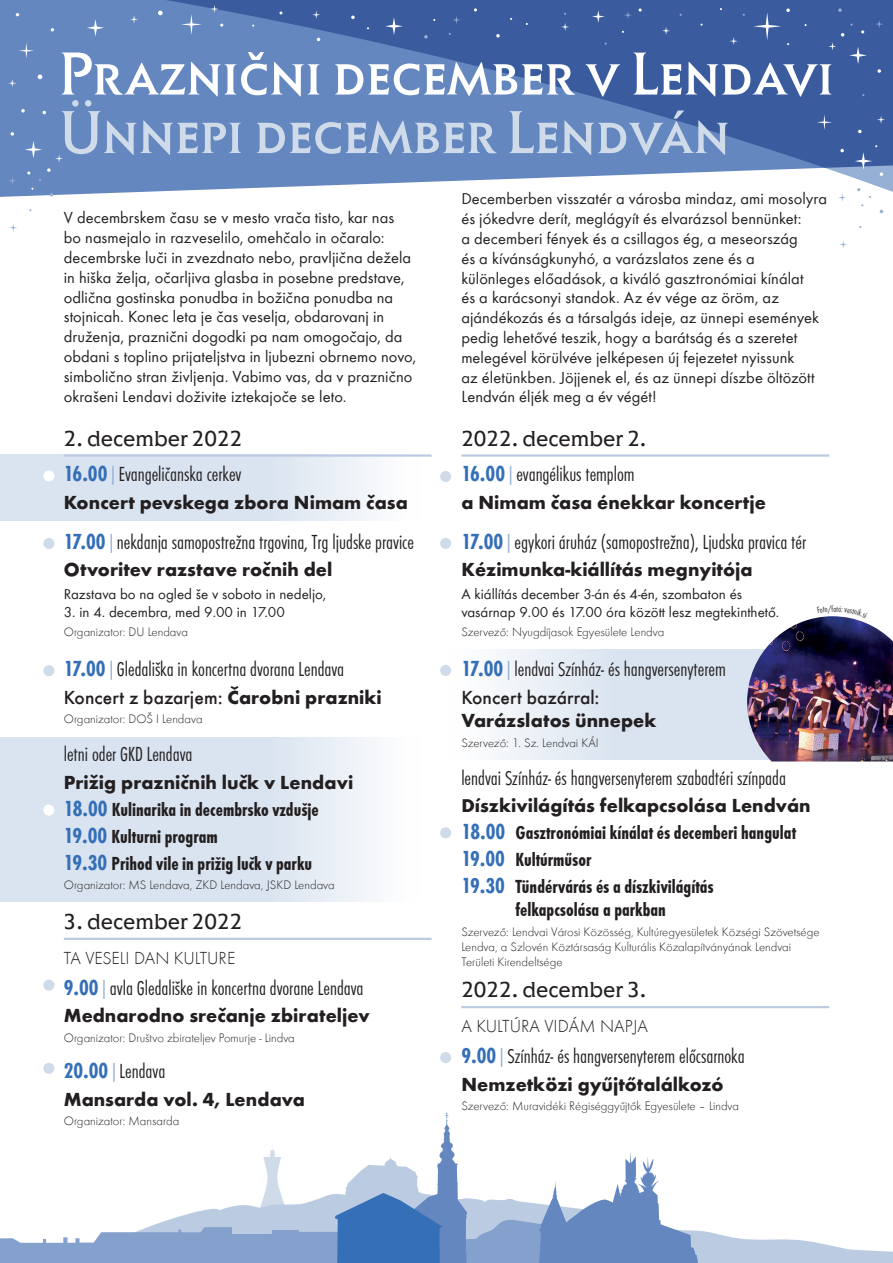
<style>
.page{position:relative;width:893px;height:1263px;background:#fff}
.page>*{position:absolute;margin:0;border:0;box-sizing:border-box;transform-origin:0 0}
.t1{font:63px "Elan SC Itc TEE";color:#fff}
.t2{font:63px "Elan SC Itc TEE";color:#d0dbea}
.t3{font:22.5px "Elan Itc TEE";color:#231f20}
.t4{font:21px "Function Cd CE Light";color:#231f20}
.t5{font:19.5px "Function CE Bold";color:#231f20}
.t6{font:19.5px/27px "Function Cd CE Bold";color:#231f20}
.t7{font:19.5px "Function CE Medium";color:#231f20}
.t8{font:18px "Function CE Light";color:#231f20}
.t9{font:16.5px/19.8px "Function CE Book";letter-spacing:.005em;color:#231f20}
.t10{font:15px/18px "Function CE Book";color:#231f20}
.t11{font:12.75px/15.3px "Function CE Light";color:#231f20}
.s1{font-family:"Function Cd CE Bold";font-size:22.5px;color:#346fb7}
.s2{font-size:22.5px;color:#96afd4}
.s3{font-family:"Function CE Bold"}
.s4{font-size:22.5px;color:#346fb7}
</style>
<div class="page">
<svg style="left:698px;top:1230px;width:195px;height:33px;fill:#bbcbe1"></svg>
<svg style="left:0;top:1112px;width:698px;height:151px"></svg>
<div style="left:0;top:0;width:87px;height:197px;background:#6487c0"></div>
<svg style="left:87px;top:0;width:806px;height:194px;fill:#6487c0"></svg>
<svg style="left:838px;top:8px;width:4px;height:4px"></svg>
<svg style="left:828px;top:24px;width:39px;height:40px"></svg>
<svg style="left:875px;top:20px;width:8px;height:8px"></svg>
<svg style="left:38px;top:75px;width:4px;height:4px"></svg>
<svg style="left:158px;top:11px;width:5px;height:4px"></svg>
<svg style="left:858px;top:130px;width:4px;height:3px"></svg>
<svg style="left:496px;top:34px;width:4px;height:4px"></svg>
<svg style="left:351px;top:16px;width:4px;height:3px"></svg>
<svg style="left:50px;top:193px;width:3px;height:4px"></svg>
<svg style="left:424px;top:35px;width:4px;height:4px"></svg>
<svg style="left:639px;top:8px;width:3px;height:4px"></svg>
<svg style="left:11px;top:132px;width:3px;height:4px"></svg>
<svg style="left:840px;top:149px;width:4px;height:3px"></svg>
<svg style="left:877px;top:69px;width:4px;height:4px"></svg>
<svg style="left:21px;top:109px;width:4px;height:4px"></svg>
<svg style="left:855px;top:145px;width:28px;height:31px"></svg>
<svg style="left:87px;top:19px;width:17px;height:18px"></svg>
<svg style="left:25px;top:141px;width:38px;height:40px"></svg>
<svg style="left:877px;top:116px;width:8px;height:8px"></svg>
<svg style="left:662px;top:27px;width:8px;height:8px"></svg>
<svg style="left:561px;top:23px;width:8px;height:8px"></svg>
<svg style="left:730px;top:37px;width:8px;height:8px"></svg>
<svg style="left:130px;top:15px;width:8px;height:8px"></svg>
<svg style="left:312px;top:11px;width:8px;height:8px"></svg>
<svg style="left:10px;top:224px;width:7px;height:7px"></svg>
<svg style="left:840px;top:241px;width:7px;height:7px"></svg>
<svg style="left:8px;top:177px;width:8px;height:8px"></svg>
<svg style="left:839px;top:194px;width:7px;height:7px"></svg>
<svg style="left:452px;top:16px;width:8px;height:8px"></svg>
<svg style="left:624px;top:11px;width:8px;height:8px"></svg>
<svg style="left:8px;top:79px;width:8px;height:8px"></svg>
<svg style="left:210px;top:5px;width:8px;height:8px"></svg>
<svg style="left:19px;top:43px;width:15px;height:16px"></svg>
<svg style="left:181px;top:14px;width:21px;height:21px"></svg>
<svg style="left:753px;top:8px;width:37px;height:37px"></svg>
<svg style="left:385px;top:17px;width:18px;height:18px"></svg>
<svg style="left:592px;top:10px;width:13px;height:13px"></svg>
<svg style="left:817px;top:115px;width:15px;height:15px"></svg>
<svg style="left:448px;top:649px;width:299px;height:111px;fill:#dee7f1"></svg>
<div style="left:0;top:737px;width:420px;height:164px;background:linear-gradient(to right,#d1deed,#f0f4f9)"></div>
<div style="left:0;top:454px;width:420px;height:67px;background:linear-gradient(to right,#d1deed,#f0f4f9)"></div>
<hr style="left:64px;top:454px;width:368px;height:3px;background:#bbcbe1">
<hr style="left:64px;top:938px;width:368px;height:2px;background:#bbcbe1">
<hr style="left:461px;top:454px;width:368px;height:3px;background:#bbcbe1">
<hr style="left:461px;top:1006px;width:368px;height:2px;background:#bbcbe1">
<div style="left:440px;top:665px;width:11px;height:11px;background:#d0dbea;border-radius:50%"></div>
<div style="left:440px;top:827px;width:11px;height:11px;background:#d0dbea;border-radius:50%"></div>
<div style="left:440px;top:1052px;width:11px;height:11px;background:#d0dbea;border-radius:50%"></div>
<div style="left:43px;top:804px;width:11px;height:12px;background:#fff;border-radius:50%"></div>
<div style="left:43px;top:470px;width:11px;height:11px;background:#fff;border-radius:50%"></div>
<div style="left:440px;top:538px;width:11px;height:11px;background:#d0dbea;border-radius:50%"></div>
<div style="left:440px;top:471px;width:11px;height:11px;background:#d0dbea;border-radius:50%"></div>
<div style="left:43px;top:665px;width:11px;height:11px;background:#d0dbea;border-radius:50%"></div>
<div style="left:43px;top:979px;width:11px;height:11px;background:#d0dbea;border-radius:50%"></div>
<div style="left:43px;top:1063px;width:11px;height:11px;background:#d0dbea;border-radius:50%"></div>
<img style="left:747px;top:617px;width:146px;height:144px">
<div style="left:43px;top:538px;width:11px;height:11px;background:#d0dbea;border-radius:50%"></div>
<svg style="left:817px;top:616px;width:50px;height:2px"></svg>
<h1 class="t1" style="left:60px;top:36px;width:775px">Praznični december v Lendavi</h1>
<h1 class="t2" style="left:60px;top:95px;width:672px">Ünnepi december Lendván</h1>
<p class="t9" style="left:64px;top:208px;width:354px">V decembrskem času se v mesto vrača tisto, kar nas<br>bo nasmejalo in razveselilo, omehčalo in očaralo: decembrske luči in zvezdnato nebo, pravljična dežela in hiška želja, očarljiva glasba in posebne predstave, odlična gostinska ponudba in božična ponudba na stojnicah. Konec leta je čas veselja, obdarovanj in druženja, praznični dogodki pa nam omogočajo, da obdani s toplino prijateljstva in ljubezni obrnemo novo, simbolično stran življenja. Vabimo vas, da v praznično okrašeni Lendavi doživite iztekajoče se leto.</p>
<h2 class="t3" style="left:64px;top:425px;width:180px">2. december 2022</h2>
<p class="t4" style="left:64px;top:463px;width:179px"><span class="s1">16.00</span><span class="s2">|</span>Evangeličanska cerkev</p>
<p class="t5" style="left:64px;top:490px;width:345px">Koncert pevskega zbora Nimam časa</p>
<p class="t4" style="left:64px;top:530px;width:352px"><span class="s1">17.00</span><span class="s2">|</span>nekdanja samopostrežna trgovina, Trg ljudske pravice</p>
<p class="t5" style="left:64px;top:558px;width:270px">Otvoritev razstave ročnih del</p>
<p class="t10" style="left:64px;top:585px;width:264px">Razstava bo na ogled še v soboto in nedeljo,</p>
<p class="t10" style="left:64px;top:603px;width:223px">3. in 4. decembra, med 9.00 in 17.00</p>
<p class="t11" style="left:64px;top:624px;width:126px">Organizator: DU Lendava</p>
<p class="t4" style="left:64px;top:657px;width:282px"><span class="s1">17.00</span><span class="s2">|</span>Gledališka in koncertna dvorana Lendava</p>
<p class="t7" style="left:64px;top:685px;width:320px">Koncert z bazarjem: <span class="s3">Čarobni prazniki</span></p>
<p class="t11" style="left:64px;top:711px;width:140px">Organizator: DOŠ I Lendava</p>
<p class="t4" style="left:64px;top:742px;width:130px">letni oder GKD Lendava</p>
<p class="t5" style="left:64px;top:770px;width:291px">Prižig prazničnih lučk v Lendavi</p>
<p class="t6" style="left:64px;top:796px;width:257px"><span class="s4">18.00</span> Kulinarika in decembrsko vzdušje<br><span class="s4">19.00</span> Kulturni program<br><span class="s4">19.30</span> Prihod vile in prižig lučk v parku</p>
<p class="t11" style="left:64px;top:878px;width:272px">Organizator: MS Lendava, ZKD Lendava, JSKD Lendava</p>
<h2 class="t3" style="left:64px;top:908px;width:180px">3. december 2022</h2>
<p class="t8" style="left:64px;top:947px;width:173px">TA VESELI DAN KULTURE</p>
<p class="t4" style="left:64px;top:976px;width:301px"><span class="s1">9.00</span><span class="s2">|</span>avla Gledališke in koncertna dvorane Lendava</p>
<p class="t5" style="left:64px;top:1003px;width:307px">Mednarodno srečanje zbirateljev</p>
<p class="t11" style="left:64px;top:1030px;width:233px">Organizator: Društvo zbirateljev Pomurje - Lindva</p>
<p class="t4" style="left:64px;top:1059px;width:103px"><span class="s1">20.00</span><span class="s2">|</span>Lendava</p>
<p class="t5" style="left:64px;top:1087px;width:243px">Mansarda vol. 4, Lendava</p>
<p class="t11" style="left:64px;top:1113px;width:117px">Organizator: Mansarda</p>
<p class="t9" style="left:461px;top:189px;width:367px">Decemberben visszatér a városba mindaz, ami mosolyra és jókedvre derít, meglágyít és elvarázsol bennünket:<br>a decemberi fények és a csillagos ég, a meseország<br>és a kívánságkunyhó, a varázslatos zene és a különleges előadások, a kiváló gasztronómiai kínálat<br>és a karácsonyi standok. Az év vége az öröm, az ajándékozás és a társalgás ideje, az ünnepi események pedig lehetővé teszik, hogy a barátság és a szeretet melegével körülvéve jelképesen új fejezetet nyissunk<br>az életünkben. Jöjjenek el, és az ünnepi díszbe öltözött Lendván éljék meg a év végét!</p>
<h2 class="t3" style="left:461px;top:425px;width:187px">2022. december 2.</h2>
<p class="t4" style="left:461px;top:463px;width:175px"><span class="s1">16.00</span><span class="s2">|</span>evangélikus templom</p>
<p class="t5" style="left:461px;top:490px;width:306px">a Nimam časa énekkar koncertje</p>
<p class="t4" style="left:461px;top:530px;width:346px"><span class="s1">17.00</span><span class="s2">|</span>egykori áruház (samopostrežna), Ljudska pravica tér</p>
<p class="t5" style="left:461px;top:558px;width:293px">Kézimunka-kiállítás megnyitója</p>
<p class="t10" style="left:461px;top:585px;width:319px">A kiállítás december 3-án és 4-én, szombaton és vasárnap 9.00 és 17.00 óra között lesz megtekinthető.</p>
<p class="t11" style="left:461px;top:624px;width:204px">Szervező: Nyugdíjasok Egyesülete Lendva</p>
<p class="t4" style="left:461px;top:657px;width:266px"><span class="s1">17.00</span><span class="s2">|</span>lendvai Színház- és hangversenyterem</p>
<p class="t7" style="left:461px;top:685px;width:140px">Koncert bazárral:</p>
<p class="t5" style="left:461px;top:708px;width:197px">Varázslatos ünnepek</p>
<p class="t11" style="left:461px;top:735px;width:139px">Szervező: 1. Sz. Lendvai KÁI</p>
<p class="t4" style="left:461px;top:766px;width:326px">lendvai Színház- és hangversenyterem szabadtéri színpada</p>
<p class="t5" style="left:461px;top:793px;width:351px">Díszkivilágítás felkapcsolása Lendván</p>
<p class="t6" style="left:461px;top:819px;width:336px"><span class="s4">18.00</span> Gasztronómiai kínálat és decemberi hangulat<br><span class="s4">19.00</span> Kultúrműsor<br><span class="s4">19.30</span> Tündérvárás és a díszkivilágítás</p>
<p class="t6" style="left:515px;top:896px;width:152px">felkapcsolása a parkban</p>
<p class="t11" style="left:461px;top:924px;width:360px">Szervező: Lendvai Városi Közösség, Kultúregyesületek Községi Szövetsége<br>Lendva, a Szlovén Köztársaság Kulturális Közalapítványának Lendvai<br>Területi Kirendeltsége</p>
<h2 class="t3" style="left:461px;top:977px;width:187px">2022. december 3.</h2>
<p class="t8" style="left:461px;top:1016px;width:188px">A KULTÚRA VIDÁM NAPJA</p>
<p class="t4" style="left:461px;top:1044px;width:285px"><span class="s1">9.00</span><span class="s2">|</span>Színház- és hangversenyterem előcsarnoka</p>
<p class="t5" style="left:461px;top:1072px;width:264px">Nemzetközi gyűjtőtalálkozó</p>
<p class="t11" style="left:461px;top:1098px;width:279px">Szervező: Muravidéki Régiséggyűjtők Egyesülete – Lindva</p>
</div>
